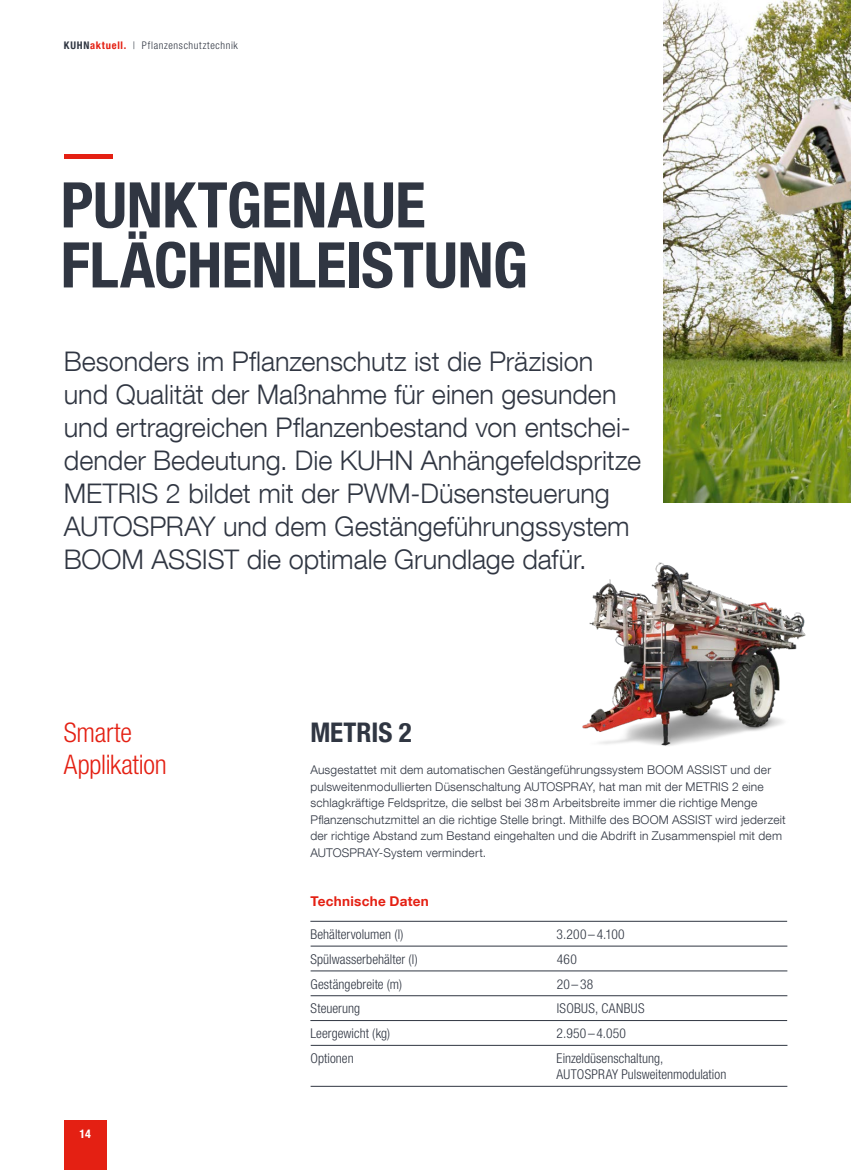
<style>
.page{position:relative;width:851px;height:1170px;background:#fff}
.page>*{position:absolute;margin:0;border:0;box-sizing:border-box;transform-origin:0 0}
.t1{font:700 condensed 63px/60px "Helvetica Neue LT Com";letter-spacing:-.01em;color:#303642}
.t2{font:300 27px/33px "Helvetica Neue LT Com";color:#303642}
.t3{font:300 condensed 27px/33px "Helvetica Neue LT Com";letter-spacing:-.01em;color:#e42013}
.t4{font:700 condensed 27px "Helvetica Neue LT Com";letter-spacing:-.005em;color:#303642}
.t5{font:300 condensed 13.5px/16.5px "Helvetica Neue LT Com";letter-spacing:.005em;color:#303642}
.t6{font:700 13.5px "Helvetica Neue LT Com";letter-spacing:.02em;color:#e42013}
.t7{font:300 condensed 13.5px "Helvetica Neue LT Com";letter-spacing:.025em;color:#303642}
.t8{font:300 12px/16.5px "Helvetica Neue LT Com";letter-spacing:.015em;color:#303642}
.t9{font:700 condensed 12px "Helvetica Neue LT Com";color:#fff}
.t10{font:300 condensed 10.5px "Helvetica Neue LT Com";letter-spacing:.06em;color:#303642}
.s1{font-weight:700}
.s2{font-weight:700;color:#e42013}
</style>
<div class="page">
<img style="left:663px;top:0;width:187px;height:502px">
<hr style="left:310px;top:920px;width:477px;height:1px;background:#303642">
<hr style="left:310px;top:945px;width:477px;height:1px;background:#303642">
<hr style="left:310px;top:970px;width:477px;height:1px;background:#303642">
<hr style="left:310px;top:995px;width:477px;height:1px;background:#303642">
<hr style="left:310px;top:1020px;width:477px;height:1px;background:#303642">
<hr style="left:310px;top:1044px;width:477px;height:1px;background:#303642">
<hr style="left:310px;top:1085px;width:477px;height:1px;background:#303642">
<img style="left:582px;top:562px;width:224px;height:184px">
<div style="left:64px;top:154px;width:49px;height:5px;background:#e42013"></div>
<div style="left:64px;top:1120px;width:42px;height:49px;background:#e42013"></div>
<p class="t10" style="left:64px;top:40px;width:175px"><span class="s1">KUHN</span><span class="s2">aktuell.</span> | Pflanzenschutztechnik</p>
<h1 class="t1" style="left:61px;top:175px;width:468px">PUNKTGENAUE<br>FLÄCHENLEISTUNG</h1>
<p class="t2" style="left:64px;top:344px;width:579px">Besonders im Pflanzenschutz ist die Präzision und Qualität der Maßnahme für einen gesunden und ertragreichen Pflanzenbestand von entschei&shy;dender Bedeutung. Die KUHN Anhängefeldspritze METRIS 2 bildet mit der PWM-Düsensteuerung -AUTOSPRAY und dem Gestängeführungssystem BOOM ASSIST die optimale Grundlage dafür.</p>
<h2 class="t3" style="left:64px;top:715px;width:105px">Smarte<br>Applikation</h2>
<p class="t9" style="left:79px;top:1126px;width:13px">14</p>
<h2 class="t4" style="left:310px;top:715px;width:103px">METRIS 2</h2>
<p class="t8" style="left:310px;top:761px;width:477px">Ausgestattet mit dem automatischen Gestängeführungssystem BOOM ASSIST und der pulsweitenmodullierten Düsenschaltung AUTOSPRAY, hat man mit der METRIS 2 eine schlagkräftige Feldspritze, die selbst bei 38m Arbeitsbreite immer die richtige Menge Pflanzenschutzmittel an die richtige Stelle bringt. Mithilfe des BOOM ASSIST wird jederzeit der richtige Abstand zum Bestand eingehalten und die Abdrift in Zusammenspiel mit dem AUTOSPRAY-System vermindert.</p>
<p class="t6" style="left:310px;top:892px;width:120px">Technische Daten</p>
<p class="t5" style="left:310px;top:926px;width:95px">Behältervolumen (l)</p>
<p class="t5" style="left:556px;top:926px;width:70px">3.200 –4.100</p>
<p class="t5" style="left:310px;top:950px;width:109px">Spülwasserbehälter (l)</p>
<p class="t5" style="left:556px;top:950px;width:22px">460</p>
<p class="t5" style="left:310px;top:975px;width:93px">Gestängebreite (m)</p>
<p class="t5" style="left:556px;top:975px;width:38px">20–38</p>
<p class="t5" style="left:310px;top:1000px;width:51px">Steuerung</p>
<p class="t7" style="left:556px;top:1000px;width:89px">ISOBUS, CANBUS</p>
<p class="t5" style="left:310px;top:1024px;width:81px">Leergewicht (kg)</p>
<p class="t5" style="left:556px;top:1024px;width:71px">2.950–4.050</p>
<p class="t5" style="left:310px;top:1049px;width:45px">Optionen</p>
<p class="t5" style="left:556px;top:1049px;width:171px">Einzeldüsenschaltung,<br>AUTOSPRAY Pulsweitenmodulation</p>
</div>
